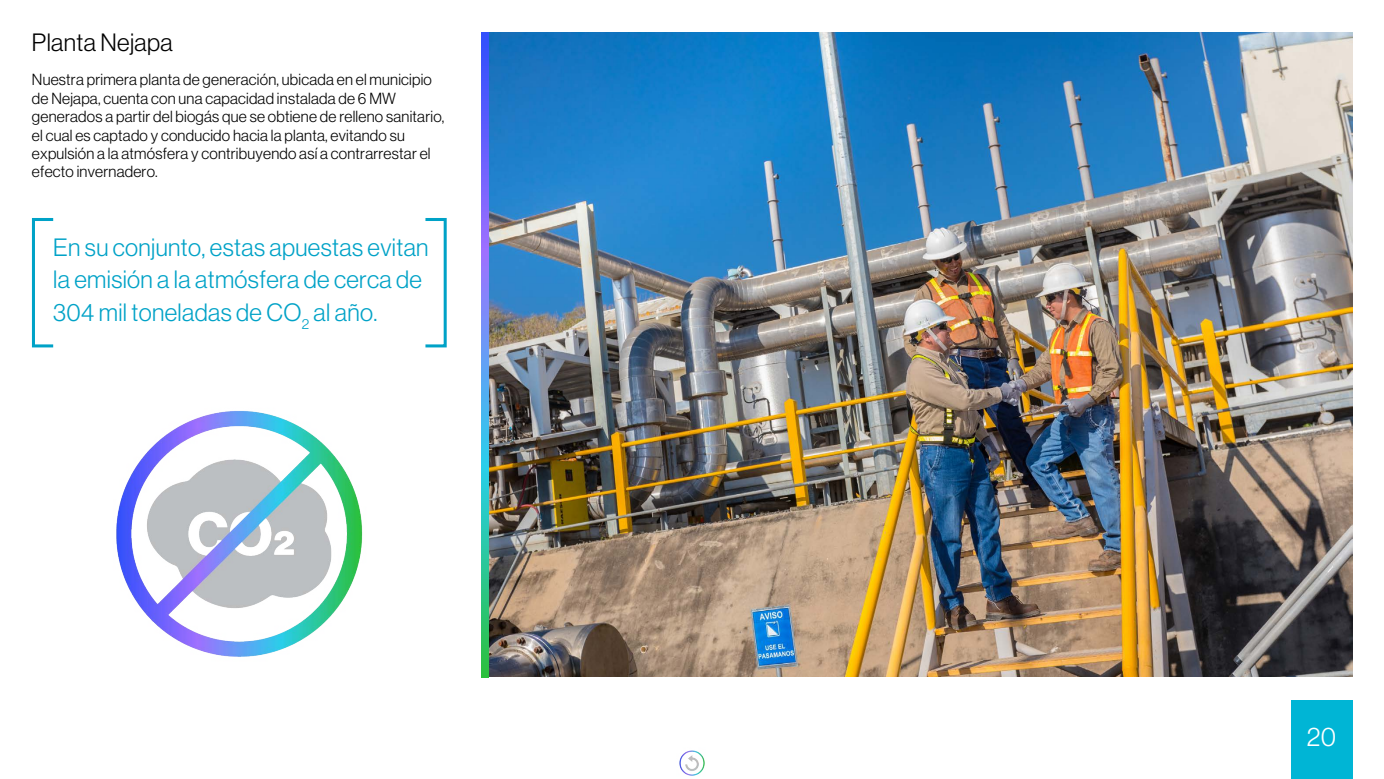
<style>
.page{position:relative;width:1384px;height:779px;background:#fff}
.page>*{position:absolute;margin:0;border:0;box-sizing:border-box;transform-origin:0 0}
.t1{font:26.25px "N Haas Grotesk DS Pro 45 Lt";color:#fff}
.t2{font:24.5px/32.4px "N Haas Grotesk DS Pro 45 Lt";letter-spacing:.015em;color:#00a2c7}
.t3{font:24.5px "N Haas Grotesk DS Pro 45 Lt";letter-spacing:.015em;color:#000}
.t4{font:15.75px/18.4px "N Haas Grotesk DS Pro 45 Lt";letter-spacing:.015em;color:#000}
</style>
<div class="page">
<div style="left:1291px;top:700px;width:61px;height:79px;background:#00b5d5"></div>
<img style="left:679px;top:750px;width:26px;height:26px">
<img style="left:489px;top:32px;width:862px;height:644px">
<svg style="left:482px;top:32px;width:7px;height:645px;background:#5196d8"></svg>
<div style="left:32px;top:218px;width:23px;height:129px;border:3px solid #00a2c7"></div>
<div style="left:424px;top:218px;width:23px;height:129px;border:3px solid #00a2c7"></div>
<img style="left:116px;top:411px;width:247px;height:246px">
<h2 class="t3" style="left:32px;top:29px;width:142px">Planta Nejapa</h2>
<p class="t4" style="left:32px;top:71px;width:414px">Nuestra primera planta de generación, ubicada en el municipio de Nejapa, cuenta con una capacidad instalada de 6 MW generados a partir del biogás que se obtiene de relleno sanitario, el cual es captado y conducido hacia la planta, evitando su expulsión a la atmósfera y contribuyendo así a contrarrestar el efecto invernadero.</p>
<h2 class="t2" style="left:53px;top:231px;width:377px">En su conjunto, estas apuestas evitan la emisión a la atmósfera de cerca de<br>304 mil toneladas de CO<sub>2</sub> al año.</h2>
<h1 class="t1" style="left:1306px;top:722px;width:31px">20</h1>
</div>
